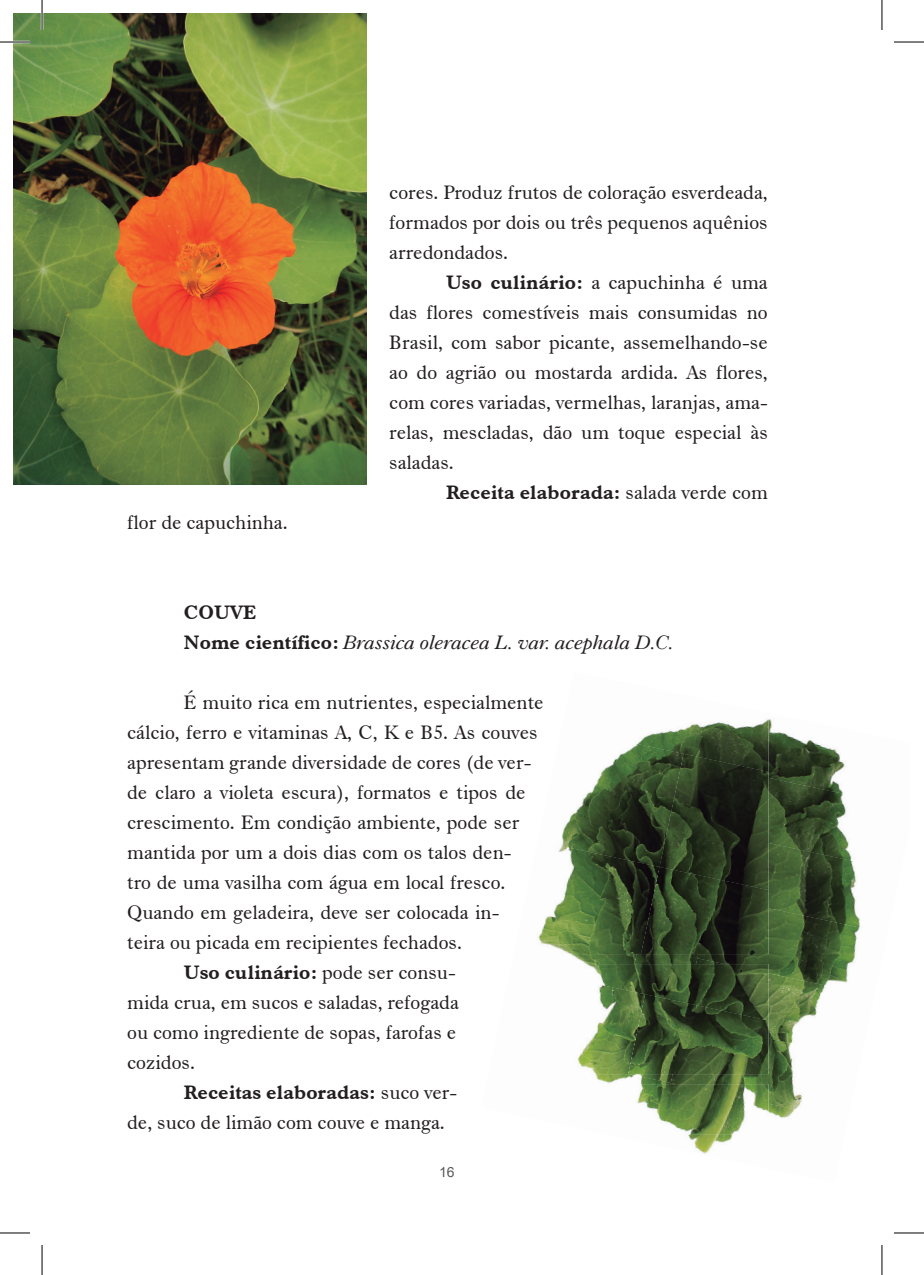
<style>
.page{position:relative;width:924px;height:1275px;background:#fff}
.page>*{position:absolute;margin:0;border:0;box-sizing:border-box;transform-origin:0 0}
.t1{font:20px/30px "Dutch 766 BT Roman A";color:#231f20;text-align:justify}
.t2{font:20px "Dutch 766 BT Bold A";color:#231f20}
.t3{font:20px "Dutch 766 BT Italic A";color:#231f20}
.t4{font:14px "Arial";color:#57585a}
.s1{font-family:"Dutch 766 BT Bold A"}
.s2{font-family:"Dutch 766 BT Roman A"}
</style>
<div class="page">
<img style="left:14px;top:14px;width:352px;height:470px">
<img style="left:688px;top:1134px;width:45px;height:20px">
<img style="left:595px;top:1074px;width:75px;height:10px">
<img style="left:670px;top:1058px;width:133px;height:60px">
<img style="left:628px;top:954px;width:70px;height:129px">
<img style="left:695px;top:958px;width:126px;height:100px">
<img style="left:570px;top:954px;width:66px;height:10px">
<img style="left:697px;top:933px;width:160px;height:63px">
<img style="left:768px;top:871px;width:93px;height:62px">
<img style="left:768px;top:808px;width:87px;height:63px">
<img style="left:768px;top:719px;width:78px;height:89px">
<img style="left:659px;top:890px;width:109px;height:64px">
<img style="left:538px;top:867px;width:121px;height:87px">
<img style="left:659px;top:772px;width:109px;height:118px">
<img style="left:558px;top:772px;width:125px;height:95px">
<img style="left:601px;top:719px;width:167px;height:53px">
<img style="left:645px;top:1020px;width:123px;height:54px">
<img style="left:577px;top:1020px;width:68px;height:54px">
<img style="left:586px;top:964px;width:182px;height:56px">
<img style="left:637px;top:1084px;width:131px;height:50px">
<hr style="left:0;top:41px;width:30px;height:2px;background:#fff">
<hr style="left:41px;top:0;width:2px;height:30px;background:#fff">
<hr style="left:0;top:42px;width:30px;height:1px;background:#000">
<hr style="left:893px;top:42px;width:30px;height:1px;background:#000">
<hr style="left:0;top:1232px;width:30px;height:1px;background:#000">
<hr style="left:893px;top:1232px;width:30px;height:1px;background:#000">
<hr style="left:42px;top:0;width:1px;height:30px;background:#000">
<hr style="left:42px;top:1245px;width:1px;height:30px;background:#000">
<hr style="left:881px;top:0;width:1px;height:30px;background:#000">
<hr style="left:881px;top:1245px;width:1px;height:30px;background:#000">
<p class="t1" style="left:127px;top:507px;width:162px">flor de capuchinha.</p>
<p class="t1" style="left:389px;top:177px;width:380px">cores. Produz frutos de coloração esverdeada, formados por dois ou três pequenos aquênios arredondados.</p>
<p class="t1" style="left:389px;top:267px;width:380px;text-indent:57px"><span class="s1">Uso culinário:</span> a capuchinha é uma das flores comestíveis mais consumidas no Brasil, com sabor picante, assemelhando-se ao do agrião ou mostarda ardida. As flores, com cores variadas, vermelhas, laranjas, ama&shy;relas, mescladas, dão um toque especial às saladas.</p>
<p class="t2" style="left:446px;top:480px;width:323px">Receita elaborada: <span class="s2">salada verde com</span></p>
<p class="t2" style="left:184px;top:600px;width:74px">COUVE</p>
<p class="t3" style="left:184px;top:630px;width:491px"><span class="s1">Nome científico:</span> Brassica oleracea L. var. acephala D.C.</p>
<p class="t1" style="left:127px;top:687px;width:418px;text-align:left;text-indent:57px">É muito rica em nutrientes, especialmente cálcio, ferro e vitaminas A, C, K e B5. As couves apresentam grande diversidade de cores (de ver&shy;de claro a violeta escura), formatos e tipos de crescimento. Em condição ambiente, pode ser mantida por um a dois dias com os talos den-<br>tro de uma vasilha com água em local fresco.<br>Quando em geladeira, deve ser colocada in-<br>teira ou picada em recipientes fechados.</p>
<p class="t2" style="left:184px;top:960px;width:273px">Uso culinário: <span class="s2">pode ser consu-</span></p>
<p class="t1" style="left:127px;top:987px;width:333px;text-align:left">mida crua, em sucos e saladas, refogada ou como ingrediente de sopas, farofas e cozidos.</p>
<p class="t2" style="left:184px;top:1080px;width:275px">Receitas elaboradas: <span class="s2">suco ver-</span></p>
<p class="t1" style="left:127px;top:1107px;width:319px">de, suco de limão com couve e manga.</p>
<p class="t4" style="left:439px;top:1162px;width:17px">16</p>
</div>
